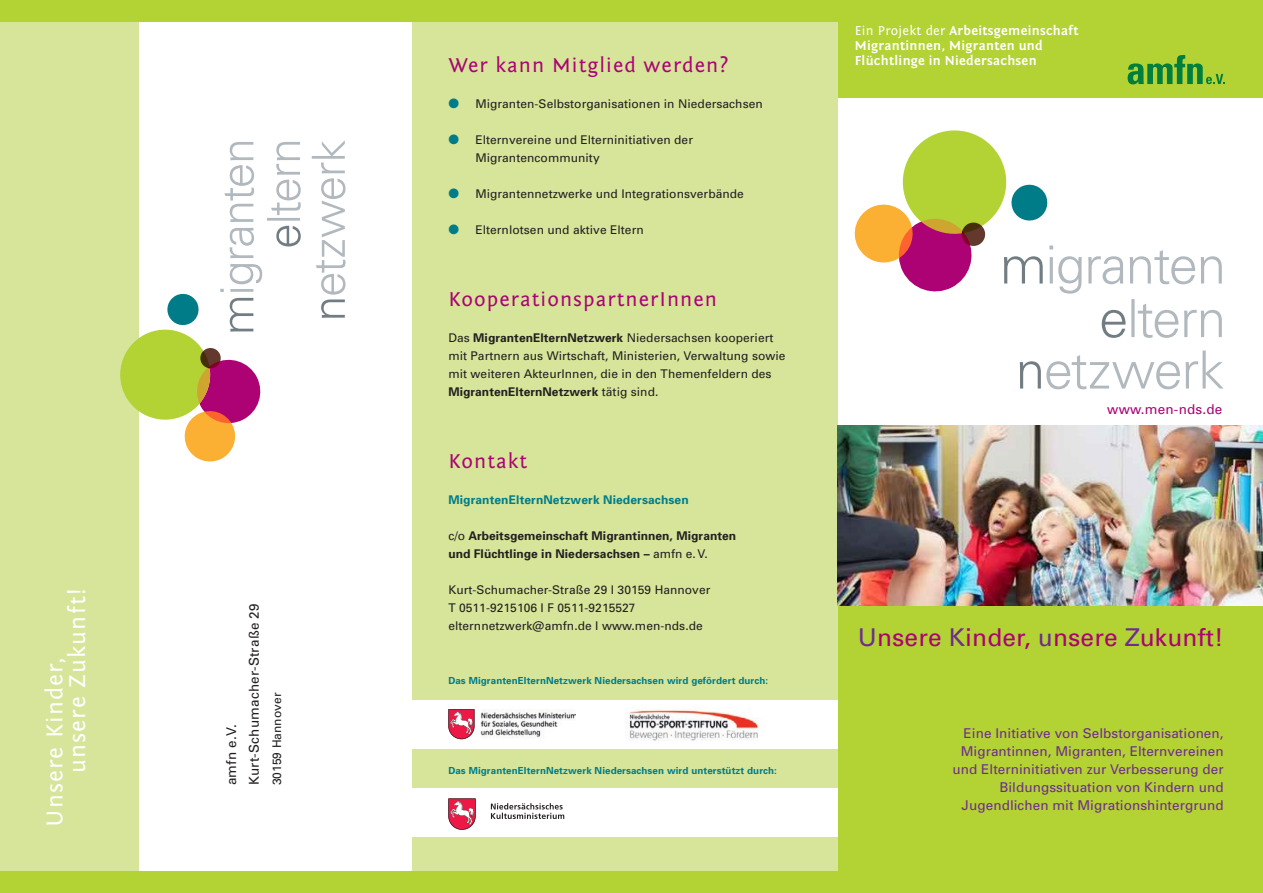
<style>
.page{position:relative;width:1263px;height:893px;background:#fff}
.page>*{position:absolute;margin:0;border:0;box-sizing:border-box;transform-origin:0 0}
.t1{font:24.6px "Univers";letter-spacing:.005em;color:#ac0274}
.t2{font:24px/22.5px "Fontin Sans";letter-spacing:.05em;color:#fff}
.t3{font:21px "Fontin Sans";letter-spacing:.05em;color:#ac0274}
.t4{font:13.5px/18px "Univers";letter-spacing:.005em;color:#6e2c91;text-align:right}
.t5{font:700 13.5px/15px "Fontin Sans";letter-spacing:.02em;color:#fff}
.t6{font:13.5px/22.5px "Univers";letter-spacing:.015em;color:#231f20}
.t7{font:13.5px "Univers";letter-spacing:.015em;color:#ac0274}
.t8{font:12px/18px "Univers";letter-spacing:.005em;color:#231f20}
.t9{font:700 12px/18px "Univers";letter-spacing:.005em;color:#231f20}
.t10{font:700 12px "Univers";letter-spacing:.01em;color:#007c89}
.t11{font:700 9.75px "Univers";letter-spacing:.01em;color:#007c89}
.s1{color:#007c89}
.s2{font-weight:700}
.s3{font-weight:400}
.s4{color:#6e2c91}
</style>
<div class="page">
<div style="left:816px;top:590px;width:447px;height:303px;background:#b3d234"></div>
<div style="left:816px;top:0;width:447px;height:98px;background:#b3d234"></div>
<div style="left:0;top:0;width:139px;height:893px;background:#d6e599"></div>
<div style="left:412px;top:21px;width:426px;height:851px;background:#d6e599"></div>
<div style="left:406px;top:700px;width:432px;height:48px;background:#fff"></div>
<div style="left:0;top:872px;width:1263px;height:21px;background:#b3d234"></div>
<div style="left:0;top:0;width:1263px;height:21px;background:#b3d234"></div>
<img style="left:629px;top:710px;width:130px;height:30px">
<svg style="left:854px;top:130px;width:368px;height:208px"></svg>
<svg style="left:1020px;top:351px;width:203px;height:38px"></svg>
<img style="left:838px;top:426px;width:425px;height:179px">
<svg style="left:120px;top:142px;width:181px;height:320px"></svg>
<svg style="left:312px;top:140px;width:33px;height:178px"></svg>
<svg style="left:1127px;top:55px;width:98px;height:29px"></svg>
<img style="left:480px;top:709px;width:96px;height:29px">
<svg style="left:448px;top:709px;width:26px;height:30px"></svg>
<div style="left:406px;top:789px;width:432px;height:48px;background:#fff"></div>
<svg style="left:448px;top:798px;width:28px;height:32px"></svg>
<svg style="left:491px;top:803px;width:73px;height:16px"></svg>
<h2 class="t2" style="left:44px;top:773px;width:186px;text-indent:-54px;rotate:-90deg">Unsere Kinder, unsere Zukunft!</h2>
<p class="t6" style="left:220px;top:785px;width:184px;rotate:-90deg">amfn e.V.<br>Kurt-Schumacher-Straße 29</p>
<p class="t8" style="left:268px;top:785px;width:94px;rotate:-90deg">30159 Hannover</p>
<h3 class="t3" style="left:448px;top:54px;width:282px">Wer kann Mitglied werden?</h3>
<p class="t8" style="left:448px;top:95px;width:316px"><span class="s1">●</span> Migranten-Selbstorganisationen in Niedersachsen</p>
<p class="t8" style="left:475px;top:131px;width:219px;text-indent:-27px"><span class="s1">●</span> Elternvereine und Elterninitiativen der<br>Migrantencommunity</p>
<p class="t8" style="left:448px;top:185px;width:297px"><span class="s1">●</span> Migrantennetzwerke und Integrationsverbände</p>
<p class="t8" style="left:448px;top:221px;width:197px"><span class="s1">●</span> Elternlotsen und aktive Eltern</p>
<h3 class="t3" style="left:448px;top:288px;width:270px">KooperationspartnerInnen</h3>
<p class="t8" style="left:448px;top:329px;width:339px">Das <span class="s2">MigrantenElternNetzwerk</span> Niedersachsen kooperiert mit Partnern aus Wirtschaft, Ministerien, Verwaltung sowie mit weiteren AkteurInnen, die in den Themenfeldern des <span class="s2">MigrantenElternNetzwerk</span> tätig sind.</p>
<h3 class="t3" style="left:448px;top:450px;width:81px">Kontakt</h3>
<p class="t10" style="left:448px;top:492px;width:242px">MigrantenElternNetzwerk Niedersachsen</p>
<p class="t9" style="left:448px;top:526px;width:289px"><span class="s3">c/o</span> Arbeitsgemeinschaft Migrantinnen, Migranten und Flüchtlinge in Niedersachsen – <span class="s3">amfn e. V.</span></p>
<p class="t8" style="left:448px;top:581px;width:264px">Kurt-Schumacher-Straße 29 I 30159 Hannover<br>T 0511-9215106 I F 0511-9215527 elternnetzwerk@amfn.de I www.men-nds.de</p>
<p class="t11" style="left:448px;top:674px;width:321px">Das MigrantenElternNetzwerk Niedersachsen wird gefördert durch:</p>
<p class="t11" style="left:448px;top:764px;width:330px">Das MigrantenElternNetzwerk Niedersachsen wird unterstützt durch:</p>
<p class="t5" style="left:855px;top:23px;width:225px"><span class="s3">Ein Projekt der</span> Arbeitsgemeinschaft<br>Migrantinnen, Migranten und<br>Flüchtlinge in Niedersachsen</p>
<p class="t7" style="left:1107px;top:401px;width:117px">www.men-nds.de</p>
<h1 class="t1" style="left:858px;top:622px;width:367px"><span class="s4">U</span>nsere <span class="s4">K</span>inder, <span class="s4">u</span>nsere <span class="s4">Z</span>ukunft!</h1>
<p class="t4" style="left:952px;top:724px;width:273px">Eine Initiative von Selbstorganisationen, Migrantinnen, Migranten, Elternvereinen und Elterninitiativen zur Verbesserung der Bildungssituation von Kindern und Jugendlichen mit Migrationshintergrund</p>
</div>
